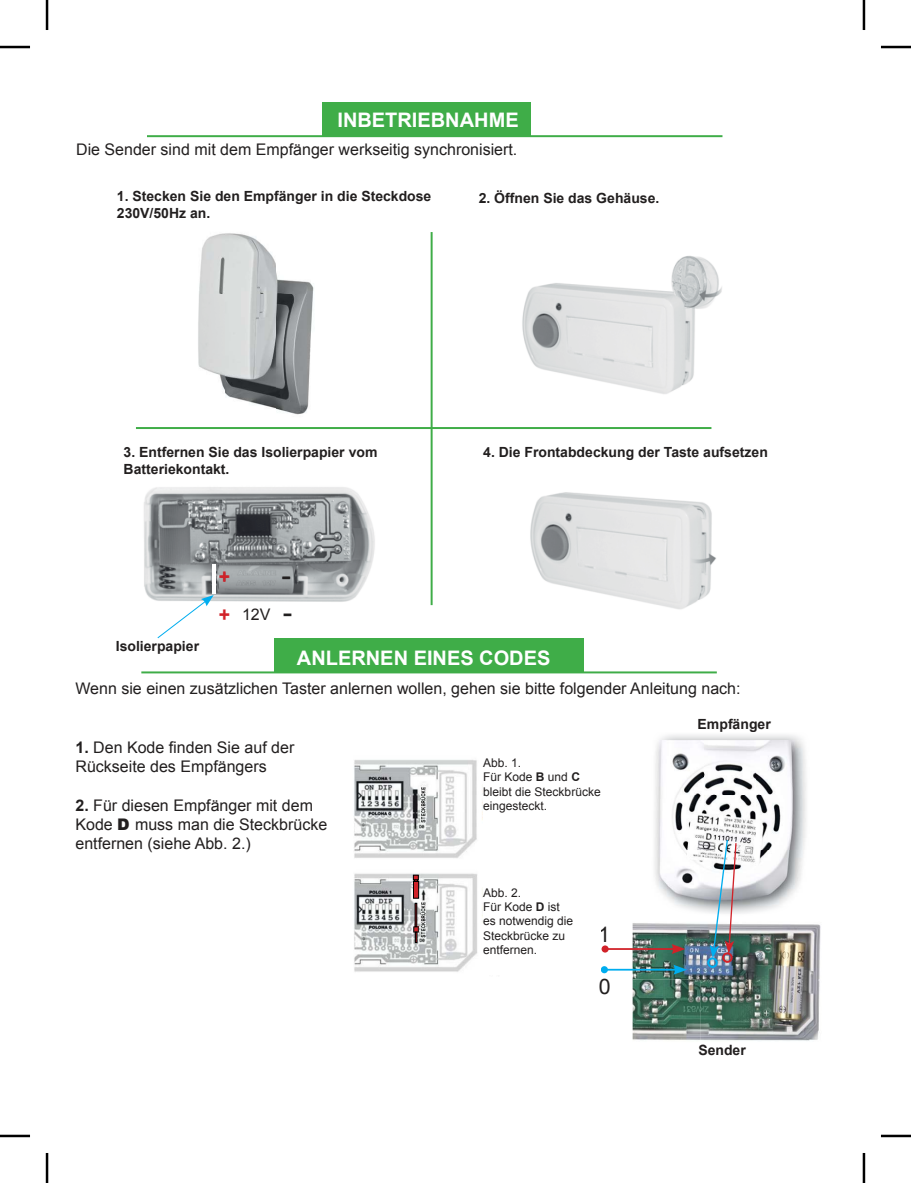
<style>
.page{position:relative;width:911px;height:1183px;background:#fff}
.page>*{position:absolute;margin:0;border:0;box-sizing:border-box;transform-origin:0 0}
.t1{font:21.4px "Arial";color:#221f1f}
.t2{font:700 20.6px "Arial";color:#d12229;scale:.94 1}
.t3{font:700 20.6px "Arial";color:#221f1f;scale:1.4 1}
.t4{font:700 20px "Arial";color:#fff}
.t5{font:16px/19.2px "Arial";color:#221f1f}
.t6{font:700 14px/16.8px "Arial";color:#221f1f}
.t7{font:12px/14.4px "Arial";color:#221f1f}
.s1{font-weight:700}
.s2{font-weight:900}
</style>
<div class="page">
<img style="left:144px;top:487px;width:231px;height:115px">
<img style="left:530px;top:492px;width:186px;height:117px">
<img style="left:522px;top:256px;width:200px;height:138px">
<hr style="left:430px;top:232px;width:2px;height:373px;background:#3fad48">
<hr style="left:136px;top:427px;width:575px;height:2px;background:#3fad48">
<hr style="left:147px;top:135px;width:575px;height:2px;background:#3fad48">
<hr style="left:141px;top:671px;width:575px;height:2px;background:#3fad48">
<div style="left:322px;top:102px;width:209px;height:34px;background:#3fad48"></div>
<div style="left:274px;top:638px;width:310px;height:34px;background:#3fad48"></div>
<img style="left:632px;top:923px;width:68px;height:117px">
<img style="left:700px;top:923px;width:67px;height:118px">
<img style="left:767px;top:924px;width:54px;height:117px">
<img style="left:653px;top:740px;width:155px;height:165px">
<img style="left:709px;top:838px;width:28px;height:120px">
<hr style="left:604px;top:968px;width:72px;height:2px;background:#00adef">
<svg style="left:673px;top:964px;width:14px;height:10px"></svg>
<div style="left:600px;top:966px;width:8px;height:7px;background:#00adef;border-radius:50%"></div>
<hr style="left:605px;top:948px;width:69px;height:2px;background:#d12229">
<svg style="left:671px;top:944px;width:14px;height:10px"></svg>
<div style="left:601px;top:945px;width:7px;height:7px;background:#d12229;border-radius:50%"></div>
<div style="left:707px;top:957px;width:10px;height:11px;border:2px solid #00adef;border-radius:50%"></div>
<div style="left:722px;top:952px;width:10px;height:10px;border:2px solid #d12229;border-radius:50%"></div>
<img style="left:198px;top:233px;width:116px;height:182px">
<img style="left:354px;top:760px;width:129px;height:212px">
<svg style="left:413px;top:881px;width:6px;height:17px"></svg>
<svg style="left:413px;top:875px;width:5px;height:6px"></svg>
<div style="left:415px;top:903px;width:2px;height:23px;background:#d12229;border:1px solid #000"></div>
<svg style="left:413px;top:926px;width:5px;height:16px"></svg>
<hr style="left:212px;top:564px;width:3px;height:29px;background:#fff">
<svg style="left:156px;top:595px;width:58px;height:44px"></svg>
<div style="left:481px;top:933px;width:86px;height:16px;background:#fff"></div>
<hr style="left:0;top:46px;width:30px;height:2px;background:#000">
<hr style="left:880px;top:46px;width:30px;height:2px;background:#000">
<hr style="left:0;top:1134px;width:30px;height:3px;background:#000">
<hr style="left:880px;top:1134px;width:30px;height:3px;background:#000">
<hr style="left:46px;top:0;width:2px;height:30px;background:#000">
<hr style="left:46px;top:1153px;width:2px;height:30px;background:#000">
<hr style="left:862px;top:0;width:3px;height:30px;background:#000">
<hr style="left:862px;top:1153px;width:3px;height:30px;background:#000">
<p class="t4" style="left:337px;top:112px;width:183px">INBETRIEBNAHME</p>
<p class="t5" style="left:76px;top:140px;width:443px">Die Sender sind mit dem Empfänger werkseitig synchronisiert.</p>
<p class="t6" style="left:117px;top:189px;width:316px">1. Stecken Sie den Empfänger in die Steckdose</p>
<p class="t6" style="left:478px;top:190px;width:182px">2. Öffnen Sie das Gehäuse.</p>
<p class="t6" style="left:117px;top:206px;width:95px">230V/50Hz an.</p>
<p class="t6" style="left:124px;top:445px;width:255px">3. Entfernen Sie das Isolierpapier vom<br>Batteriekontakt.</p>
<p class="t2" style="left:219px;top:569px;width:14px">+</p>
<p class="t2" style="left:219px;top:607px;width:14px">+</p>
<p class="t5" style="left:242px;top:605px;width:30px">12V</p>
<p class="t3" style="left:281px;top:568px;width:8px">-</p>
<p class="t3" style="left:282px;top:605px;width:8px">-</p>
<p class="t6" style="left:483px;top:445px;width:286px">4. Die Frontabdeckung der Taste aufsetzen</p>
<p class="t6" style="left:116px;top:638px;width:85px">Isolierpapier</p>
<p class="t4" style="left:297px;top:650px;width:255px">ANLERNEN EINES CODES</p>
<p class="t5" style="left:75px;top:679px;width:666px">Wenn sie einen zusätzlichen Taster anlernen wollen, gehen sie bitte folgender Anleitung nach:</p>
<p class="t5" style="left:75px;top:738px;width:220px"><span class="s1">1.</span> Den Kode finden Sie auf der<br>Rückseite des Empfängers</p>
<p class="t5" style="left:75px;top:795px;width:253px"><span class="s1">2.</span> Für diesen Empfänger mit dem<br>Kode <span class="s2">D</span> muss man die Steckbrücke entfernen (siehe Abb. 2.)</p>
<p class="t7" style="left:483px;top:755px;width:119px">Abb. 1.<br>Für Kode <span class="s1">B</span> und <span class="s1">C </span>bleibt die Steckbrücke eingesteckt.</p>
<p class="t7" style="left:483px;top:885px;width:92px">Abb. 2.<br>Für Kode <span class="s1">D</span> ist es notwendig die<br>Steckbrücke zu entfernen.</p>
<h1 class="t1" style="left:598px;top:922px;width:13px">1</h1>
<h1 class="t1" style="left:598px;top:973px;width:13px">0</h1>
<p class="t6" style="left:697px;top:717px;width:75px">Empfänger</p>
<p class="t6" style="left:698px;top:1042px;width:49px">Sender</p>
</div>
